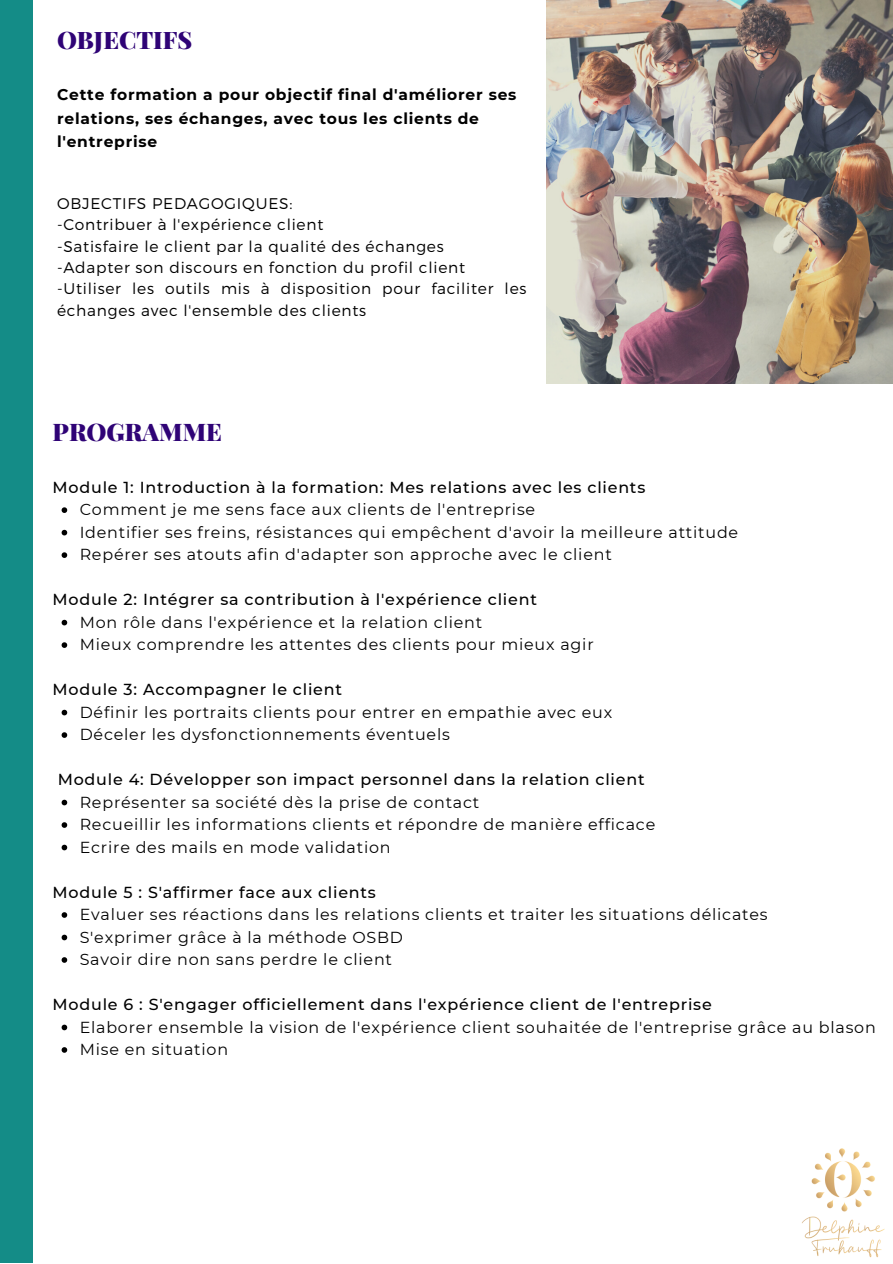
<style>
.page{position:relative;width:893px;height:1264px;background:#fff}
.page>*{position:absolute;margin:0;border:0;box-sizing:border-box;transform-origin:0 0}
.t1{font:900 24.3px "Playfair Display";color:#2f0376}
.t2{font:900 24.15px "Playfair Display";color:#2f0376}
.t3{font:15.9px "Montserrat";letter-spacing:.05em;color:#000}
.t4{font:500 15.9px "Montserrat";letter-spacing:.05em;color:#000}
.t5{font:300 15.45px/21.3px "Montserrat";letter-spacing:.05em;color:#000}
.t6{font:700 15.45px/23.5px "Montserrat";letter-spacing:.05em;color:#000}
</style>
<div class="page">
<div style="left:0;top:0;width:33px;height:1262px;background:#148c87"></div>
<img style="left:547px;top:0;width:345px;height:383px">
<svg style="left:62px;top:507px;width:5px;height:6px"></svg>
<svg style="left:62px;top:530px;width:5px;height:5px"></svg>
<svg style="left:62px;top:552px;width:5px;height:6px"></svg>
<svg style="left:62px;top:620px;width:5px;height:5px"></svg>
<svg style="left:62px;top:642px;width:5px;height:6px"></svg>
<svg style="left:62px;top:709px;width:5px;height:6px"></svg>
<svg style="left:62px;top:732px;width:5px;height:6px"></svg>
<svg style="left:62px;top:799px;width:5px;height:6px"></svg>
<svg style="left:62px;top:822px;width:5px;height:5px"></svg>
<svg style="left:62px;top:844px;width:5px;height:6px"></svg>
<svg style="left:62px;top:912px;width:5px;height:5px"></svg>
<svg style="left:62px;top:934px;width:5px;height:6px"></svg>
<svg style="left:62px;top:957px;width:5px;height:5px"></svg>
<svg style="left:62px;top:1024px;width:5px;height:6px"></svg>
<svg style="left:62px;top:1047px;width:5px;height:5px"></svg>
<img style="left:802px;top:1148px;width:83px;height:110px">
<p class="t2" style="left:57px;top:23px;width:137px">OBJECTIFS</p>
<p class="t6" style="left:57px;top:83px;width:461px">Cette formation a pour objectif final d'améliorer ses relations, ses échanges, avec tous les clients de l'entreprise</p>
<p class="t5" style="left:57px;top:192px;width:237px">OBJECTIFS PEDAGOGIQUES:</p>
<p class="t5" style="left:57px;top:213px;width:268px">-Contribuer à l'expérience client</p>
<p class="t5" style="left:57px;top:234px;width:388px">-Satisfaire le client par la qualité des échanges</p>
<p class="t5" style="left:57px;top:256px;width:409px">-Adapter son discours en fonction du profil client</p>
<p class="t5" style="left:57px;top:277px;width:471px">-Utiliser les outils mis à disposition pour faciliter les échanges avec l'ensemble des clients</p>
<p class="t1" style="left:53px;top:414px;width:171px">PROGRAMME</p>
<p class="t4" style="left:53px;top:477px;width:594px">Module 1: Introduction à la formation: Mes relations avec les clients</p>
<p class="t3" style="left:80px;top:500px;width:457px">Comment je me sens face aux clients de l'entreprise</p>
<p class="t3" style="left:80px;top:522px;width:660px">Identifier ses freins, résistances qui empêchent d'avoir la meilleure attitude</p>
<p class="t3" style="left:80px;top:545px;width:533px">Repérer ses atouts afin d'adapter son approche avec le client</p>
<p class="t4" style="left:53px;top:589px;width:486px">Module 2: Intégrer sa contribution à l'expérience client</p>
<p class="t3" style="left:80px;top:612px;width:404px">Mon rôle dans l'expérience et la relation client</p>
<p class="t3" style="left:80px;top:634px;width:515px">Mieux comprendre les attentes des clients pour mieux agir</p>
<p class="t4" style="left:53px;top:679px;width:291px">Module 3: Accompagner le client</p>
<p class="t3" style="left:80px;top:702px;width:534px">Définir les portraits clients pour entrer en empathie avec eux</p>
<p class="t3" style="left:80px;top:724px;width:371px">Déceler les dysfonctionnements éventuels</p>
<p class="t4" style="left:58px;top:769px;width:588px">Module 4: Développer son impact personnel dans la relation client</p>
<p class="t3" style="left:80px;top:792px;width:401px">Représenter sa société dès la prise de contact</p>
<p class="t3" style="left:80px;top:814px;width:577px">Recueillir les informations clients et répondre de manière efficace</p>
<p class="t3" style="left:80px;top:837px;width:312px">Ecrire des mails en mode validation</p>
<p class="t4" style="left:53px;top:882px;width:325px">Module 5 : S'affirmer face aux clients</p>
<p class="t3" style="left:80px;top:904px;width:689px">Evaluer ses réactions dans les relations clients et traiter les situations délicates</p>
<p class="t3" style="left:80px;top:927px;width:325px">S'exprimer grâce à la méthode OSBD</p>
<p class="t3" style="left:80px;top:949px;width:314px">Savoir dire non sans perdre le client</p>
<p class="t4" style="left:53px;top:994px;width:660px">Module 6 : S'engager officiellement dans l'expérience client de l'entreprise</p>
<p class="t3" style="left:80px;top:1017px;width:797px">Elaborer ensemble la vision de l'expérience client souhaitée de l'entreprise grâce au blason</p>
<p class="t3" style="left:80px;top:1039px;width:150px">Mise en situation</p>
</div>
